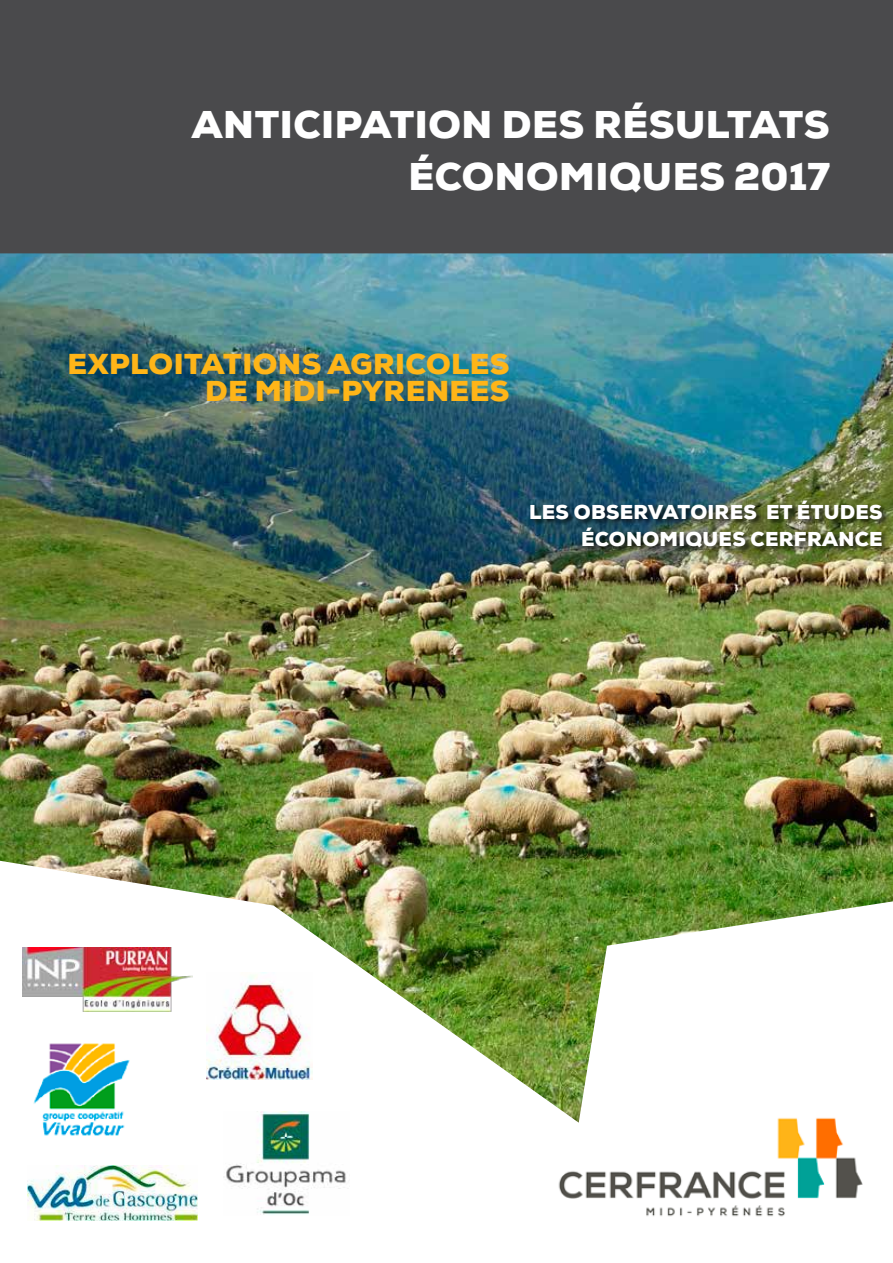
<style>
.page{position:relative;width:893px;height:1263px;background:#fff}
.page>*{position:absolute;margin:0;border:0;box-sizing:border-box;transform-origin:0 0}
.t1{font:900 37.5px/52.5px "Nexa";letter-spacing:.015em;color:#fff;text-align:right}
.t2{font:900 27.9px/26.7px "Nexa";letter-spacing:.015em;color:#ffb518;text-align:right}
.t3{font:900 19.5px/27px "Nexa";letter-spacing:.015em;color:#fff;text-align:right}
</style>
<div class="page">
<img style="left:558px;top:1123px;width:305px;height:94px">
<img style="left:0;top:253px;width:893px;height:870px">
<div style="left:0;top:0;width:893px;height:253px;background:#4a4a4c"></div>
<div style="left:529px;top:500px;width:360px;height:54px;background:#000;opacity:.75"></div>
<img style="left:22px;top:947px;width:170px;height:64px">
<img style="left:207px;top:973px;width:106px;height:106px">
<img style="left:27px;top:1037px;width:107px;height:99px">
<img style="left:224px;top:1111px;width:125px;height:104px">
<img style="left:27px;top:1165px;width:170px;height:55px">
<h1 class="t1" style="left:192px;top:98px;width:639px">ANTICIPATION DES RÉSULTATS<br>ÉCONOMIQUES 2017</h1>
<h2 class="t2" style="left:68px;top:351px;width:443px">EXPLOITATIONS AGRICOLES<br>DE MIDI-PYRENEES</h2>
<p class="t3" style="left:529px;top:499px;width:355px">LES OBSERVATOIRES ET ÉTUDES<br>ÉCONOMIQUES CERFRANCE</p>
</div>
